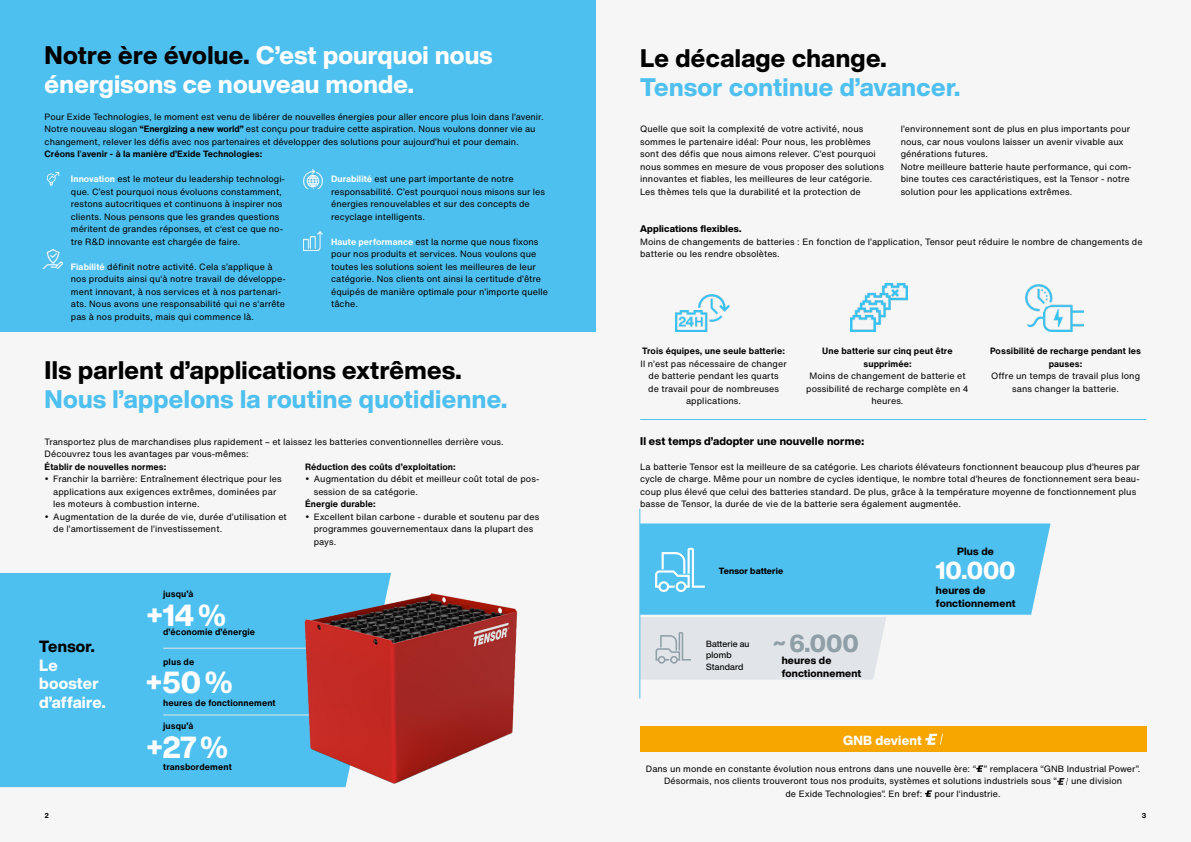
<style>
.page{position:relative;width:1191px;height:842px;background:#f6f6f6}
.page>*{position:absolute;margin:0;border:0;box-sizing:border-box;transform-origin:0 0}
.t1{font:800 30px "Helvetica Now Display";color:#fff}
.t2{font:800 25px "Helvetica Now Display";letter-spacing:.015em;color:#4ec0ef}
.t3{font:800 25px/29px "Helvetica Now Display";letter-spacing:.01em;color:#fff}
.t4{font:800 25px "Helvetica Now Display";letter-spacing:.015em;color:#000}
.t5{font:800 24.1px "Helvetica Now Display";color:#8e9fa7}
.t6{font:800 24.1px "Helvetica Now Display";color:#fff}
.t7{font:800 16px/18.5px "Helvetica Now Display";letter-spacing:.01em;color:#fff}
.t8{font:800 16px "Helvetica Now Display";letter-spacing:.015em;color:#000}
.t9{font:800 13px "Helvetica Now Display";letter-spacing:.015em;color:#fff}
.t10{font:800 11px "Helvetica Now Display";letter-spacing:.015em;color:#000}
.t11{font:800 10.5px/12.9px "Helvetica Now Display";letter-spacing:.015em;color:#000}
.t12{font:800 9.5px "Helvetica Now Display";letter-spacing:.02em;color:#000}
.t13{font:9px/12.5px "Helvetica Now Text";letter-spacing:.01em;color:#000}
.t14{font:700 9px/12.5px "Helvetica Now Text";letter-spacing:.01em;color:#000;text-align:center}
.t15{font:500 8.8px/11.3px "Helvetica Now Display";letter-spacing:.015em;color:#000}
.t16{font:800 8.8px "Helvetica Now Display";letter-spacing:.015em;color:#000}
.t17{font:700 7px "Helvetica Now Text";color:#000}
.s1{color:#000}
.s2{font-weight:700}
.s3{font-weight:700;color:#fff}
.s4{font-size:12px}
</style>
<div class="page">
<img style="left:1025px;top:285px;width:58px;height:47px">
<img style="left:850px;top:283px;width:58px;height:49px">
<img style="left:675px;top:295px;width:54px;height:37px">
<div style="left:0;top:0;width:595px;height:332px;background:#4ec0ef"></div>
<svg style="left:47px;top:172px;width:12px;height:14px"></svg>
<img style="left:303px;top:169px;width:19px;height:19px">
<img style="left:43px;top:249px;width:19px;height:20px">
<img style="left:303px;top:231px;width:19px;height:19px">
<div style="left:0;top:573px;width:237px;height:214px;background:#4ec0ef"></div>
<hr style="left:163px;top:648px;width:147px;height:1px;background:#e1e5e9">
<hr style="left:163px;top:715px;width:152px;height:1px;background:#e1e5e9">
<hr style="left:640px;top:419px;width:506px;height:1px;background:#4ec0ef">
<svg style="left:640px;top:523px;width:410px;height:156px"></svg>
<hr style="left:639px;top:509px;width:1px;height:189px;background:#4ec0ef">
<img style="left:237px;top:573px;width:281px;height:215px">
<div style="left:640px;top:727px;width:506px;height:25px;background:#f7a600"></div>
<svg style="left:925px;top:734px;width:18px;height:11px"></svg>
<svg style="left:976px;top:765px;width:7px;height:7px"></svg>
<svg style="left:1057px;top:778px;width:11px;height:7px"></svg>
<svg style="left:925px;top:790px;width:7px;height:7px"></svg>
<h2 class="t3" style="left:45px;top:40px;width:449px"><span class="s1">Notre ère évolue.</span> C’est pourquoi nous énergisons ce nouveau monde.</h2>
<p class="t13" style="left:45px;top:110px;width:500px">Pour Exide Technologies, le moment est venu de libérer de nouvelles énergies pour aller encore plus loin dans l’avenir.<br>Notre nouveau slogan <span class="s2">“Energizing a new world”</span> est conçu pour traduire cette aspiration. Nous voulons donner vie au changement, relever les défis avec nos partenaires et développer des solutions pour aujourd’hui et pour demain.<br><span class="s2">Créons l</span>’<span class="s2">avenir - à la manière d’Exide Technologies:</span></p>
<p class="t13" style="left:71px;top:172px;width:216px"><span class="s3">Innovation</span> est le moteur du leadership technologi&shy;que. C’est pourquoi nous évoluons constamment, restons autocritiques et continuons à inspirer nos clients. Nous pensons que les grandes questions méritent de grandes réponses, et c‘est ce que no&shy;tre R&amp;D innovante est chargée de faire.</p>
<p class="t13" style="left:71px;top:260px;width:216px"><span class="s3">Fiabilité</span> définit notre activité. Cela s’applique à nos produits ainsi qu‘à notre travail de développe&shy;ment innovant, à nos services et à nos partenari&shy;ats. Nous avons une responsabilité qui ne s‘arrête pas à nos produits, mais qui commence là.</p>
<p class="t13" style="left:331px;top:172px;width:215px"><span class="s3">Durabilité</span> est une part importante de notre responsabilité. C’est pourquoi nous misons sur les énergies renouvelables et sur des concepts de recyclage intelligents.</p>
<p class="t13" style="left:331px;top:235px;width:218px"><span class="s3">Haute performance</span> est la norme que nous fixons pour nos produits et services. Nous voulons que toutes les solutions soient les meilleures de leur catégorie. Nos clients ont ainsi la certitude d’être équipés de manière optimale pour n’importe quelle tâche.</p>
<h2 class="t4" style="left:45px;top:353px;width:418px">Ils parlent d’applications extrêmes.</h2>
<h2 class="t2" style="left:45px;top:382px;width:464px">Nous l’appelons la routine quotidienne.</h2>
<p class="t13" style="left:45px;top:435px;width:460px">Transportez plus de marchandises plus rapidement – et laissez les batteries conventionnelles derrière vous.<br>Découvrez tous les avantages par vous-mêmes:</p>
<p class="t14" style="left:45px;top:460px;width:123px">Établir de nouvelles normes:</p>
<p class="t13" style="left:53px;top:472px;width:230px;text-indent:-9px"><span class="s4">•</span> Franchir la barrière: Entraînement électrique pour les applications aux exigences extrêmes, dominées par les moteurs à combustion interne.</p>
<p class="t13" style="left:53px;top:510px;width:235px;text-indent:-9px"><span class="s4">•</span> Augmentation de la durée de vie, durée d’utilisation et de l’amortissement de l’investissement.</p>
<p class="t14" style="left:305px;top:460px;width:152px">Réduction des coûts d’exploitation:</p>
<p class="t13" style="left:314px;top:472px;width:227px;text-indent:-9px"><span class="s4">•</span> Augmentation du débit et meilleur coût total de pos&shy;session de sa catégorie.</p>
<p class="t14" style="left:305px;top:497px;width:72px">Énergie durable:</p>
<p class="t13" style="left:314px;top:510px;width:227px;text-indent:-9px"><span class="s4">•</span> Excellent bilan carbone - durable et soutenu par des programmes gouvernementaux dans la plupart des pays.</p>
<p class="t14" style="left:163px;top:587px;width:32px">jusqu’à</p>
<h3 class="t8" style="left:39px;top:635px;width:57px">Tensor.</h3>
<h3 class="t7" style="left:39px;top:656px;width:68px">Le booster d’affaire.</h3>
<h1 class="t1" style="left:147px;top:594px;width:80px">+14 %</h1>
<p class="t14" style="left:163px;top:626px;width:93px">d’économie d’énergie</p>
<p class="t14" style="left:163px;top:655px;width:33px">plus de</p>
<h1 class="t1" style="left:146px;top:662px;width:88px">+50 %</h1>
<p class="t14" style="left:163px;top:696px;width:114px">heures de fonctionnement</p>
<p class="t14" style="left:163px;top:719px;width:32px">jusqu’à</p>
<h1 class="t1" style="left:147px;top:726px;width:82px">+27 %</h1>
<p class="t14" style="left:163px;top:760px;width:70px">transbordement</p>
<h2 class="t4" style="left:640px;top:40px;width:248px">Le décalage change.</h2>
<h2 class="t2" style="left:640px;top:69px;width:322px">Tensor continue d’avancer.</h2>
<p class="t13" style="left:640px;top:122px;width:245px">Quelle que soit la complexité de votre activité, nous sommes le partenaire idéal: Pour nous, les problèmes sont des défis que nous aimons relever. C’est pourquoi nous sommes en mesure de vous proposer des solutions innovantes et fiables, les meilleures de leur catégorie.<br>Les thèmes tels que la durabilité et la protection de</p>
<p class="t13" style="left:900px;top:122px;width:232px">l’environnement sont de plus en plus importants pour nous, car nous voulons laisser un avenir vivable aux générations futures.<br>Notre meilleure batterie haute performance, qui com&shy;bine toutes ces caractéristiques, est la Tensor - notre solution pour les applications extrêmes.</p>
<p class="t12" style="left:640px;top:222px;width:103px">Applications flexibles.</p>
<p class="t13" style="left:640px;top:235px;width:504px">Moins de changements de batteries : En fonction de l’application, Tensor peut réduire le nombre de changements de batterie ou les rendre obsolètes.</p>
<p class="t14" style="left:642px;top:345px;width:144px">Trois équipes, une seule batterie:</p>
<p class="t13" style="left:640px;top:357px;width:148px;text-align:center">Il n’est pas nécessaire de changer de batterie pendant les quarts<br>de travail pour de nombreuses applications.</p>
<p class="t14" style="left:822px;top:345px;width:132px">Une batterie sur cinq peut être supprimée:</p>
<p class="t13" style="left:806px;top:370px;width:164px;text-align:center">Moins de changement de batterie et possibilité de recharge complète en 4 heures.</p>
<p class="t10" style="left:640px;top:433px;width:225px">Il est temps d’adopter une nouvelle norme:</p>
<p class="t14" style="left:990px;top:345px;width:152px">Possibilité de recharge pendant les pauses:</p>
<p class="t13" style="left:991px;top:370px;width:151px;text-align:center">Offre un temps de travail plus long sans changer la batterie.</p>
<p class="t13" style="left:640px;top:460px;width:501px">La batterie Tensor est la meilleure de sa catégorie. Les chariots élévateurs fonctionnent beaucoup plus d’heures par cycle de charge. Même pour un nombre de cycles identique, le nombre total d’heures de fonctionnement sera beau&shy;coup plus élevé que celui des batteries standard. De plus, grâce à la température moyenne de fonctionnement plus basse de Tensor, la durée de vie de la batterie sera également augmentée.</p>
<p class="t16" style="left:719px;top:564px;width:66px">Tensor batterie</p>
<p class="t15" style="left:706px;top:638px;width:45px">Batterie au plomb<br>Standard</p>
<h3 class="t5" style="left:773px;top:626px;width:87px">~ 6.000</h3>
<p class="t11" style="left:781px;top:654px;width:81px">heures de fonctionnement</p>
<p class="t11" style="left:957px;top:545px;width:38px">Plus de</p>
<h3 class="t6" style="left:935px;top:554px;width:82px">10.000</h3>
<p class="t11" style="left:936px;top:584px;width:81px">heures de fonctionnement</p>
<h3 class="t9" style="left:843px;top:731px;width:80px">GNB devient</h3>
<p class="t13" style="left:664px;top:762px;width:477px;text-indent:-18px">Dans un monde en constante évolution nous entrons dans une nouvelle ère: “ ” remplacera “GNB Industrial Power”.<br>Désormais, nos clients trouveront tous nos produits, systèmes et solutions industriels sous “</p>
<p class="t13" style="left:1071px;top:775px;width:53px">une division</p>
<p class="t13" style="left:785px;top:787px;width:138px">de Exide Technologies”. En bref:</p>
<p class="t13" style="left:934px;top:787px;width:68px">pour l‘industrie.</p>
<p class="t17" style="left:45px;top:810px;width:6px">2</p>
<p class="t17" style="left:1141px;top:810px;width:6px">3</p>
</div>
